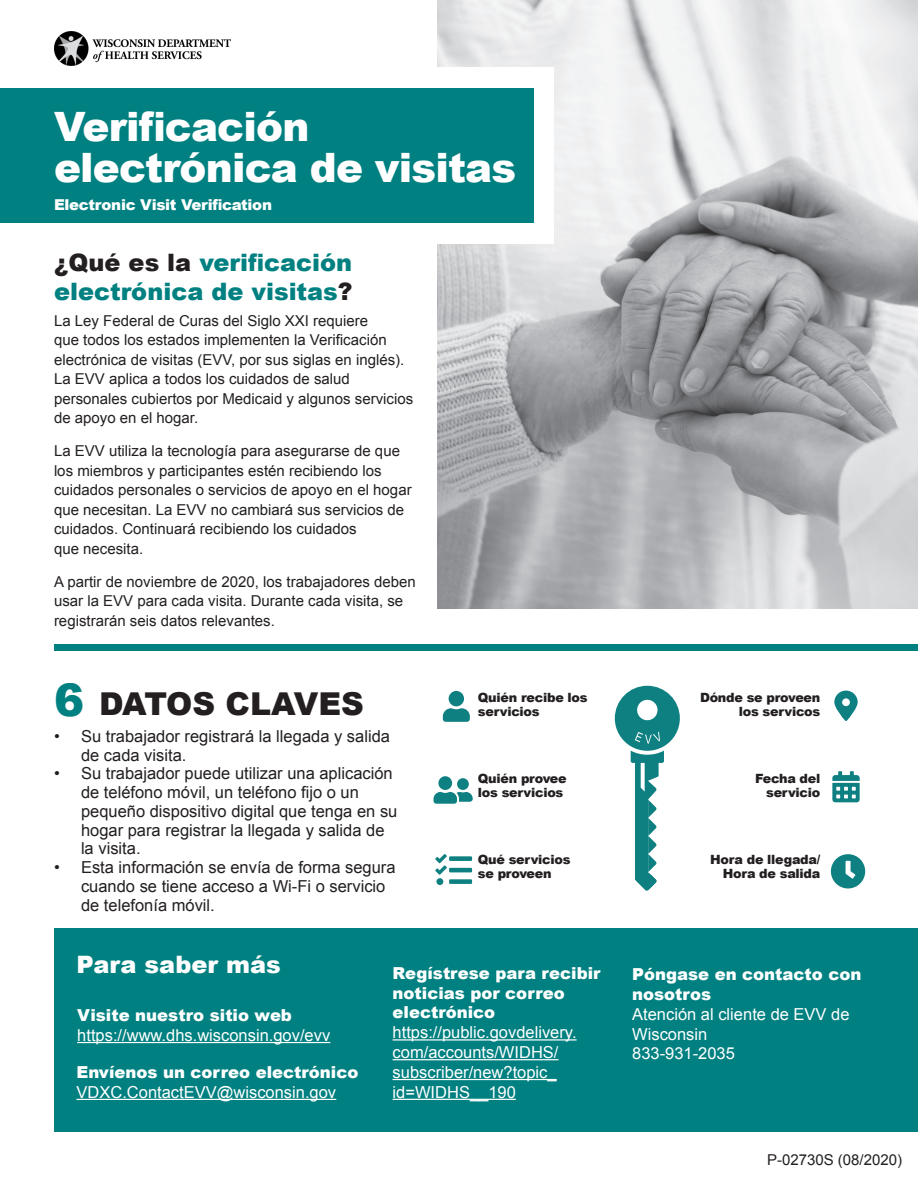
<style>
.page{position:relative;width:918px;height:1188px;background:#fff}
.page>*{position:absolute;margin:0;border:0;box-sizing:border-box;transform-origin:0 0}
.t1{font:900 40.5px/40.5px "Arial";letter-spacing:-.02em;color:#fff}
.t2{font:900 31.5px "Arial";color:#231f20}
.t3{font:900 24px/28.8px "Arial";color:#008080}
.t4{font:900 24px "Arial";color:#fff}
.t5{font:16.5px/18.8px "Arial";color:#231f20}
.t6{font:16.5px/19.8px "Arial";color:#fff}
.t7{font:900 16.5px/19.8px "Arial";color:#fff}
.t8{font:15px/19.5px "Arial";color:#231f20}
.t9{font:900 15px "Arial";letter-spacing:-.02em;color:#fff}
.t10{font:900 12.75px/13.5px "Arial";letter-spacing:-.02em;color:#231f20}
.s1{color:#231f20}
.s2{font-size:45px;color:#008080}
</style>
<div class="page">
<div style="left:54px;top:928px;width:864px;height:203px;background:#008080"></div>
<img style="left:55px;top:32px;width:175px;height:34px">
<img style="left:438px;top:0;width:480px;height:609px">
<div style="left:0;top:67px;width:554px;height:176px;background:#fff"></div>
<div style="left:0;top:88px;width:534px;height:136px;background:#008080"></div>
<div style="left:54px;top:645px;width:864px;height:6px;background:#008080"></div>
<hr style="left:77px;top:1042px;width:253px;height:1px;background:#fff">
<hr style="left:393px;top:1039px;width:184px;height:2px;background:#fff">
<hr style="left:393px;top:1059px;width:166px;height:1px;background:#fff">
<hr style="left:393px;top:1079px;width:164px;height:1px;background:#fff">
<hr style="left:393px;top:1099px;width:123px;height:1px;background:#fff">
<hr style="left:76px;top:1099px;width:260px;height:1px;background:#fff">
<svg style="left:831px;top:854px;width:34px;height:34px"></svg>
<svg style="left:443px;top:691px;width:27px;height:31px"></svg>
<svg style="left:434px;top:776px;width:39px;height:28px"></svg>
<svg style="left:435px;top:854px;width:37px;height:31px"></svg>
<svg style="left:832px;top:771px;width:28px;height:31px"></svg>
<svg style="left:615px;top:686px;width:65px;height:205px"></svg>
<svg style="left:834px;top:691px;width:24px;height:30px"></svg>
<h1 class="t1" style="left:54px;top:105px;width:464px">Verificación electrónica de visitas</h1>
<p class="t9" style="left:54px;top:194px;width:220px">Electronic Visit Verification</p>
<h3 class="t3" style="left:54px;top:247px;width:300px"><span class="s1">¿Qué es la</span> verificación electrónica de visitas<span class="s1">?</span></h3>
<p class="t8" style="left:54px;top:311px;width:361px">La Ley Federal de Curas del Siglo XXI requiere<br>que todos los estados implementen la Verificación electrónica de visitas (EVV, por sus siglas en inglés).<br>La EVV aplica a todos los cuidados de salud personales cubiertos por Medicaid y algunos servicios de apoyo en el hogar.</p>
<p class="t8" style="left:54px;top:442px;width:359px">La EVV utiliza la tecnología para asegurarse de que los miembros y participantes estén recibiendo los cuidados personales o servicios de apoyo en el hogar que necesitan. La EVV no cambiará sus servicios de cuidados. Continuará recibiendo los cuidados<br>que necesita.</p>
<p class="t8" style="left:54px;top:572px;width:363px">A partir de noviembre de 2020, los trabajadores deben usar la EVV para cada visita. Durante cada visita, se registrarán seis datos relevantes.</p>
<h2 class="t2" style="left:54px;top:681px;width:311px"><span class="s2">6</span> DATOS CLAVES</h2>
<p class="t5" style="left:81px;top:727px;width:311px;text-indent:-27px">• Su trabajador registrará la llegada y salida de cada visita.</p>
<p class="t5" style="left:81px;top:764px;width:318px;text-indent:-27px">• Su trabajador puede utilizar una aplicación de teléfono móvil, un teléfono fijo o un pequeño dispositivo digital que tenga en su hogar para registrar la llegada y salida de la visita.</p>
<p class="t5" style="left:81px;top:858px;width:316px;text-indent:-27px">• Esta información se envía de forma segura cuando se tiene acceso a Wi-Fi o servicio de telefonía móvil.</p>
<p class="t10" style="left:478px;top:691px;width:111px">Quién recibe los servicios</p>
<p class="t10" style="left:478px;top:772px;width:90px">Quién provee los servicios</p>
<p class="t10" style="left:478px;top:853px;width:94px">Qué servicios se proveen</p>
<h3 class="t4" style="left:76px;top:947px;width:206px">Para saber más</h3>
<p class="t7" style="left:77px;top:1005px;width:216px">Visite nuestro sitio web</p>
<p class="t6" style="left:77px;top:1025px;width:255px">https://www.dhs.wisconsin.gov/evv</p>
<p class="t7" style="left:76px;top:1062px;width:283px">Envíenos un correo electrónico</p>
<p class="t6" style="left:76px;top:1082px;width:261px">VDXC.ContactEVV@wisconsin.gov</p>
<p class="t7" style="left:393px;top:962px;width:209px">Regístrese para recibir noticias por correo electrónico</p>
<p class="t6" style="left:393px;top:1023px;width:186px">https://public.govdelivery. com/accounts/WIDHS/ subscriber/new?topic_ id=WIDHS__190</p>
<p class="t10" style="left:700px;top:691px;width:122px;text-align:right">Dónde se proveen los servicos</p>
<p class="t10" style="left:755px;top:772px;width:67px;text-align:right">Fecha del servicio</p>
<p class="t10" style="left:710px;top:853px;width:112px;text-align:right">Hora de llegada/<br>Hora de salida</p>
<p class="t7" style="left:632px;top:964px;width:231px">Póngase en contacto con nosotros</p>
<p class="t6" style="left:632px;top:1004px;width:219px">Atención al cliente de EVV de<br>Wisconsin<br>833-931-2035</p>
<p class="t8" style="left:767px;top:1150px;width:137px">P-02730S (08/2020)</p>
</div>
